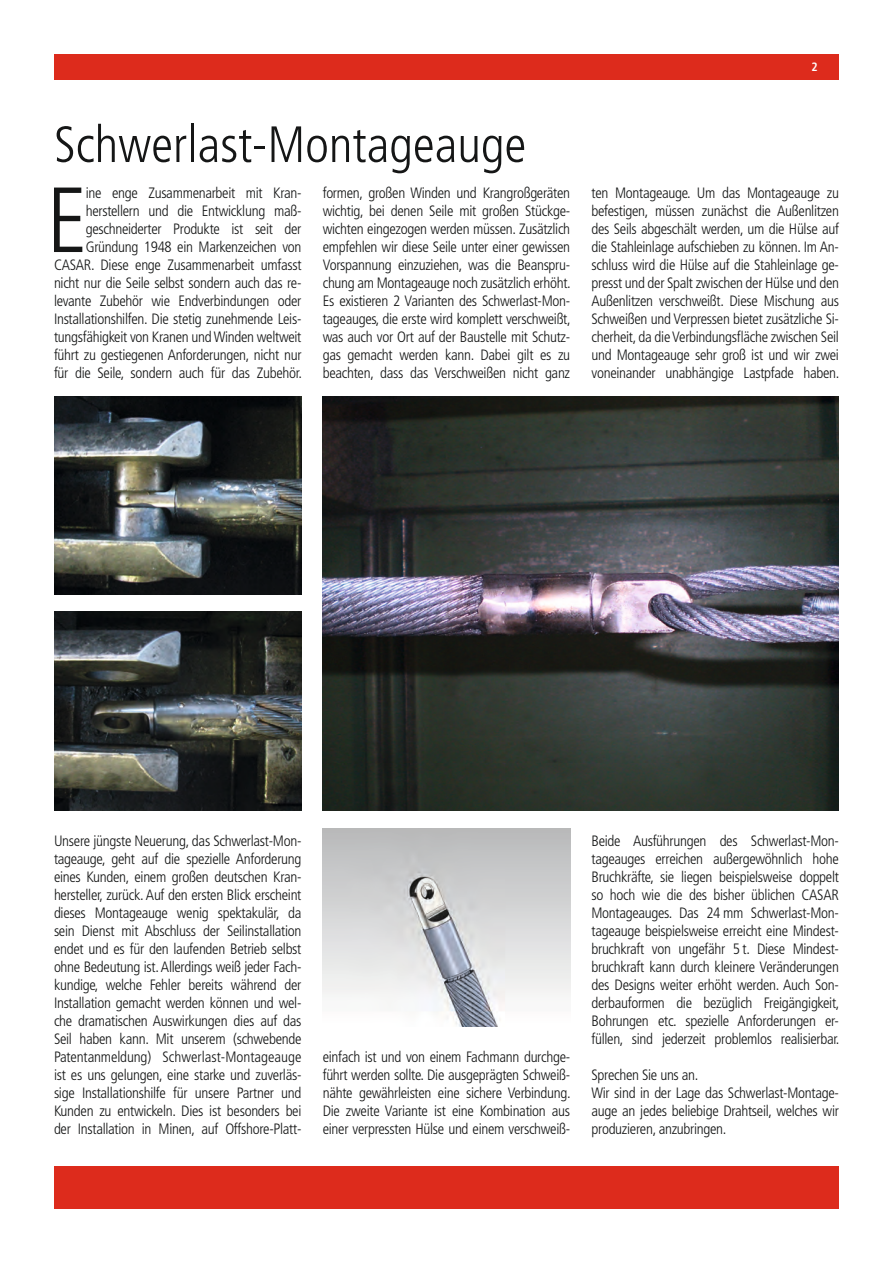
<style>
.page{position:relative;width:893px;height:1263px;background:#fff}
.page>*{position:absolute;margin:0;border:0;box-sizing:border-box;transform-origin:0 0}
.t1{font:300 condensed 92.4px "Frutiger";color:#151616}
.t2{font:300 condensed 51px "Frutiger";color:#151616}
.t3{font:300 condensed 15px/18px "Frutiger";letter-spacing:-.02em;color:#151616;text-align:justify}
.t4{font:700 condensed 12px "Frutiger";color:#fff}
</style>
<div class="page">
<div style="left:54px;top:1167px;width:785px;height:42px;background:#dd2b1c"></div>
<div style="left:54px;top:54px;width:785px;height:26px;background:#dd2b1c"></div>
<img style="left:323px;top:396px;width:516px;height:414px">
<img style="left:323px;top:828px;width:247px;height:198px">
<img style="left:54px;top:612px;width:247px;height:198px">
<img style="left:54px;top:396px;width:247px;height:198px">
<h2 class="t2" style="left:54px;top:115px;width:474px">Schwerlast-Montageauge</h2>
<p class="t3" style="left:54px;top:184px;width:249px;text-align:right">ine enge Zusammenarbeit mit Kran&shy;herstellern und die Entwicklung maß&shy;geschneiderter Produkte ist seit der Gründung 1948 ein Markenzeichen von CASAR. Diese enge Zusammenarbeit umfasst nicht nur die Seile selbst sondern auch das re&shy;levante Zubehör wie Endverbindungen oder Installationshilfen. Die stetig zunehmende Leis&shy;tungsfähigkeit von Kranen und Winden weltweit führt zu gestiegenen Anforderungen, nicht nur für die Seile, sondern auch für das Zubehör.</p>
<h1 class="t1" style="left:47px;top:168px;width:43px">E</h1>
<p class="t3" style="left:323px;top:184px;width:250px">formen, großen Winden und Krangroßgeräten wichtig, bei denen Seile mit großen Stückge&shy;wichten eingezogen werden müssen. Zusätzlich empfehlen wir diese Seile unter einer gewissen Vorspannung einzuziehen, was die Beanspru&shy;chung am Montageauge noch zusätzlich erhöht.<br>Es existieren 2 Varianten des Schwerlast-Mon&shy;tageauges, die erste wird komplett verschweißt, was auch vor Ort auf der Baustelle mit Schutz&shy;gas gemacht werden kann. Dabei gilt es zu beachten, dass das Verschweißen nicht ganz</p>
<p class="t4" style="left:811px;top:60px;width:8px">2</p>
<p class="t3" style="left:591px;top:184px;width:250px">ten Montageauge. Um das Montageauge zu befestigen, müssen zunächst die Außenlitzen des Seils abgeschält werden, um die Hülse auf die Stahleinlage aufschieben zu können. Im An&shy;schluss wird die Hülse auf die Stahleinlage ge&shy;presst und der Spalt zwischen der Hülse und den Außenlitzen verschweißt. Diese Mischung aus Schweißen und Verpressen bietet zusätzliche Si&shy;cherheit, da die Verbindungsfläche zwischen Seil und Montageauge sehr groß ist und wir zwei voneinander unabhängige Lastpfade haben.</p>
<p class="t3" style="left:54px;top:832px;width:249px">Unsere jüngste Neuerung, das Schwerlast-Mon&shy;tageauge, geht auf die spezielle Anforderung eines Kunden, einem großen deutschen Kran&shy;hersteller, zurück. Auf den ersten Blick erscheint dieses Montageauge wenig spektakulär, da sein Dienst mit Abschluss der Seilinstallation endet und es für den laufenden Betrieb selbst ohne Bedeutung ist. Allerdings weiß jeder Fach&shy;kundige, welche Fehler bereits während der Installation gemacht werden können und wel&shy;che dramatischen Auswirkungen dies auf das Seil haben kann. Mit unserem (schwebende Patentanmeldung) Schwerlast-Montageauge ist es uns gelungen, eine starke und zuverläs&shy;sige Installationshilfe für unsere Partner und Kunden zu entwickeln. Dies ist besonders bei der Installation in Minen, auf Offshore-Platt-</p>
<p class="t3" style="left:323px;top:1048px;width:250px">einfach ist und von einem Fachmann durchge&shy;führt werden sollte. Die ausgeprägten Schweiß&shy;nähte gewährleisten eine sichere Verbindung.<br>Die zweite Variante ist eine Kombination aus einer verpressten Hülse und einem verschweiß-</p>
<p class="t3" style="left:591px;top:832px;width:249px">Beide Ausführungen des Schwerlast-Mon&shy;tageauges erreichen außergewöhnlich hohe Bruchkräfte, sie liegen beispielsweise doppelt so hoch wie die des bisher üblichen CASAR Montageauges. Das 24 mm Schwerlast-Mon&shy;tageauge beispielsweise erreicht eine Mindest&shy;bruchkraft von ungefähr 5 t. Diese Mindest&shy;bruchkraft kann durch kleinere Veränderungen des Designs weiter erhöht werden. Auch Son&shy;derbauformen die bezüglich Freigängigkeit, Bohrungen etc. spezielle Anforderungen er&shy;füllen, sind jederzeit problemlos realisierbar.</p>
<p class="t3" style="left:591px;top:1066px;width:249px;text-align:left">Sprechen Sie uns an.<br>Wir sind in der Lage das Schwerlast-Montage&shy;auge an jedes beliebige Drahtseil, welches wir produzieren, anzubringen.</p>
</div>
